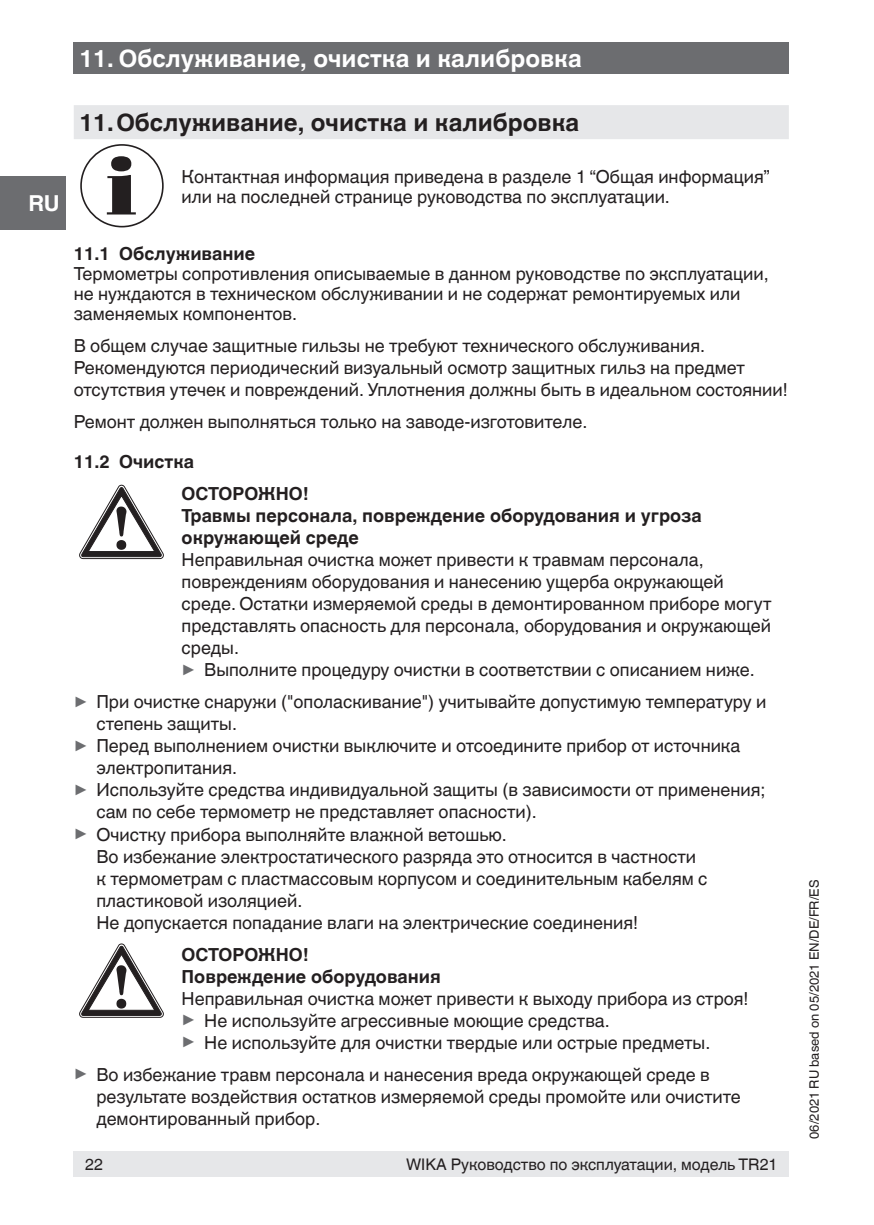
<style>
.page{position:relative;width:874px;height:1225px;background:#fff}
.page>*{position:absolute;margin:0;border:0;box-sizing:border-box;transform-origin:0 0}
.t1{font:700 24px "Helvetica World";color:#231f20}
.t2{font:700 24px "Helvetica World";color:#fff}
.t3{font:700 22px "Helvetica World";color:#fff}
.t4{font:18px/22px "Helvetica World";color:#231f20}
.t5{font:700 18px/22px "Helvetica World";color:#231f20}
.t6{font:16px "Helvetica World";color:#231f20}
.t7{font:13px "Helvetica World";color:#231f20}
.s1{font-size:17.6px;color:#6c6d70}
</style>
<div class="page">
<div style="left:74px;top:43px;width:714px;height:31px;background:#6c6d70"></div>
<div style="left:74px;top:1151px;width:714px;height:25px;background:#e6e7e9"></div>
<div style="left:0;top:176px;width:65px;height:54px;background:#6c6d70"></div>
<div style="left:74px;top:105px;width:714px;height:34px;background:#e6e7e9"></div>
<svg style="left:107px;top:156px;width:29px;height:58px"></svg>
<div style="left:80px;top:144px;width:84px;height:83px;border:2px solid #231f20;border-radius:50%"></div>
<svg style="left:79px;top:485px;width:84px;height:74px"></svg>
<svg style="left:79px;top:943px;width:84px;height:74px"></svg>
<h1 class="t2" style="left:79px;top:44px;width:503px">11. Обслуживание, очистка и калибровка</h1>
<p class="t3" style="left:28px;top:190px;width:33px">RU</p>
<h1 class="t1" style="left:79px;top:108px;width:501px">11.Обслуживание, очистка и калибровка</h1>
<p class="t4" style="left:181px;top:166px;width:589px;line-height:20px">Контактная информация приведена в разделе 1 “Общая информация” или на последней странице руководства по эксплуатации.</p>
<p class="t5" style="left:74px;top:243px;width:183px">11.1 Обслуживание</p>
<p class="t4" style="left:74px;top:264px;width:696px;line-height:20px">Термометры сопротивления описываемые в данном руководстве по эксплуатации, не нуждаются в техническом обслуживании и не содержат ремонтируемых или заменяемых компонентов.</p>
<p class="t4" style="left:74px;top:335px;width:715px">В общем случае защитные гильзы не требуют технического обслуживания.<br>Рекомендуются периодический визуальный осмотр защитных гильз на предмет отсутствия утечек и повреждений. Уплотнения должны быть в идеальном состоянии!</p>
<p class="t4" style="left:74px;top:411px;width:515px">Ремонт должен выполняться только на заводе-изготовителе.</p>
<p class="t5" style="left:181px;top:446px;width:129px;line-height:32px;text-indent:-108px">11.2 Очистка<br>ОСТОРОЖНО!</p>
<p class="t5" style="left:181px;top:505px;width:521px">Травмы персонала, повреждение оборудования и угроза окружающей среде</p>
<p class="t4" style="left:181px;top:549px;width:591px">Неправильная очистка может привести к травмам персонала, повреждениям оборудования и нанесению ущерба окружающей среде. Остатки измеряемой среды в демонтированном приборе могут представлять опасность для персонала, оборудования и окружающей среды.<br><span class="s1">▶</span> Выполните процедуру очистки в соответствии с описанием ниже.</p>
<p class="t4" style="left:74px;top:691px;width:693px"><span class="s1">▶</span> При очистке снаружи ("ополаскивание") учитывайте допустимую температуру и</p>
<p class="t4" style="left:96px;top:713px;width:142px">степень защиты.</p>
<p class="t4" style="left:74px;top:735px;width:667px"><span class="s1">▶</span> Перед выполнением очистки выключите и отсоедините прибор от источника</p>
<p class="t4" style="left:96px;top:757px;width:142px">электропитания.</p>
<p class="t4" style="left:74px;top:779px;width:693px"><span class="s1">▶</span> Используйте средства индивидуальной защиты (в зависимости от применения;</p>
<p class="t4" style="left:96px;top:801px;width:441px">сам по себе термометр не представляет опасности).</p>
<p class="t4" style="left:74px;top:823px;width:434px"><span class="s1">▶</span> Очистку прибора выполняйте влажной ветошью.</p>
<p class="t4" style="left:96px;top:845px;width:601px">Во избежание электростатического разряда это относится в частности</p>
<p class="t4" style="left:96px;top:867px;width:612px">к термометрам с пластмассовым корпусом и соединительным кабелям с</p>
<p class="t4" style="left:96px;top:889px;width:207px">пластиковой изоляцией.</p>
<p class="t4" style="left:96px;top:911px;width:543px">Не допускается попадание влаги на электрические соединения!</p>
<p class="t5" style="left:181px;top:943px;width:261px">ОСТОРОЖНО!<br>Повреждение оборудования</p>
<p class="t4" style="left:181px;top:987px;width:568px">Неправильная очистка может привести к выходу прибора из строя! <span class="s1">▶</span> Не используйте агрессивные моющие средства.<br><span class="s1">▶</span> Не используйте для очистки твердые или острые предметы.</p>
<p class="t4" style="left:96px;top:1063px;width:645px;text-indent:-23px"><span class="s1">▶</span> Во избежание травм персонала и нанесения вреда окружающей среде в результате воздействия остатков измеряемой среды промойте или очистите демонтированный прибор.</p>
<p class="t6" style="left:85px;top:1154px;width:19px">22</p>
<p class="t6" style="left:406px;top:1154px;width:373px">WIKA Руководство по эксплуатации, модель TR21</p>
<p class="t7" style="left:806px;top:1138px;width:261px;rotate:-90deg">06/2021 RU based on 05/2021 EN/DE/FR/ES</p>
</div>
